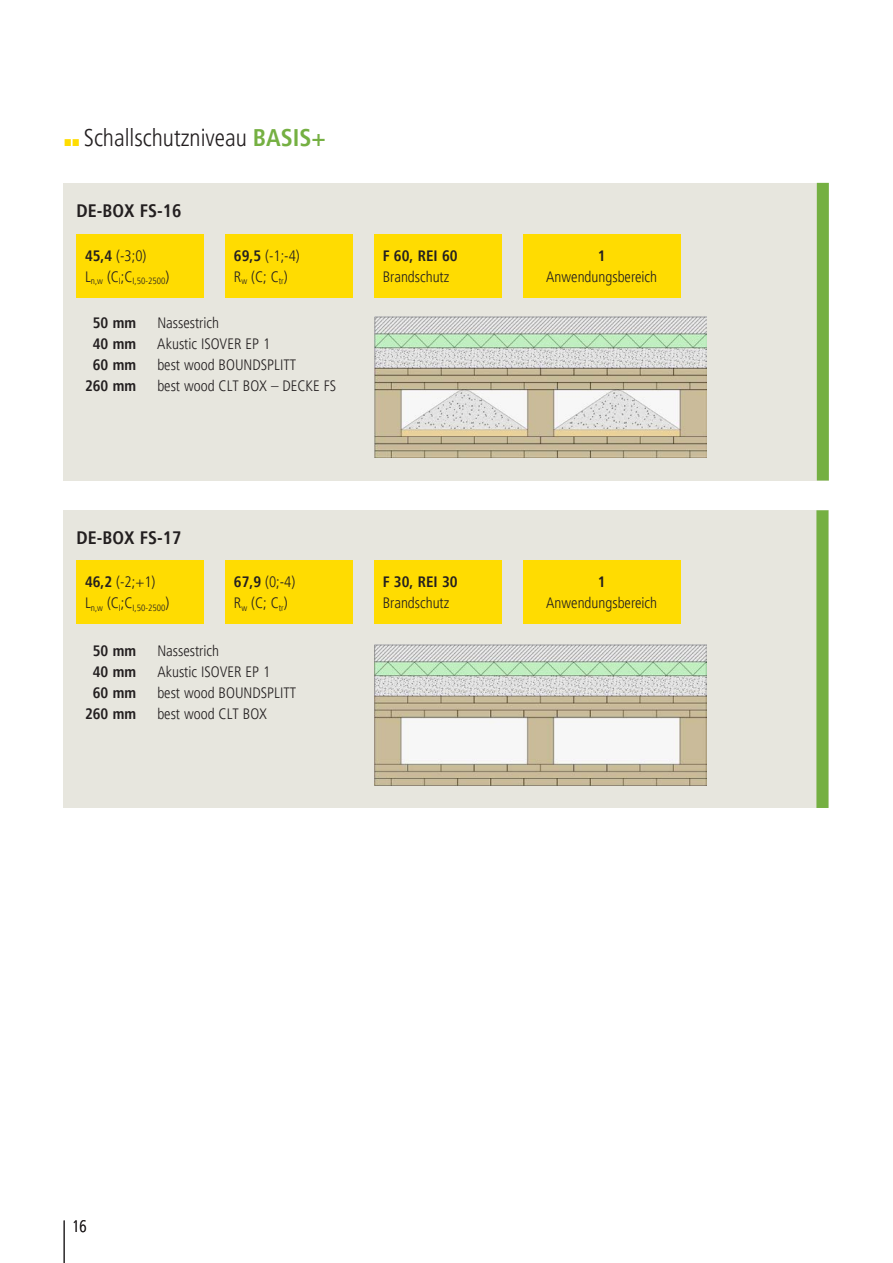
<style>
.page{position:relative;width:893px;height:1263px;background:#fff}
.page>*{position:absolute;margin:0;border:0;box-sizing:border-box;transform-origin:0 0}
.t1{font:300 condensed 24px "Frutiger LT Pro";color:#231f20}
._06_Terminsachen_Freizeiten{font:700 condensed 18px "Frutiger LT Pro";color:#231f20}
.t2{font:300 condensed 16.5px "Frutiger LT Pro";color:#231f20;scale:.91 1}
._06_Terminsachen_Freizeiten-2{font:300 condensed 15px "Frutiger LT Pro";color:#231f20}
._06_Terminsachen_Freizeiten-3{font:700 condensed 15px "Frutiger LT Pro";color:#231f20}
._06_Terminsachen_Freizeiten-4{font:300 condensed 9px "Frutiger LT Pro";color:#231f20}
.s1{font-family:"Arial";font-weight:700;font-stretch:normal;font-size:14.85px;color:#ffdd01}
.s2{font-weight:700;color:#75b042}
.s3{font-weight:700}
</style>
<div class="page">
<hr style="left:64px;top:1220px;width:1px;height:43px;background:#231f20">
<div style="left:64px;top:183px;width:765px;height:297px;background:#e7e6de"></div>
<div style="left:77px;top:234px;width:127px;height:64px;background:#ffdc01"></div>
<div style="left:225px;top:234px;width:128px;height:64px;background:#ffdc01"></div>
<div style="left:374px;top:234px;width:128px;height:64px;background:#ffdc01"></div>
<img style="left:374px;top:317px;width:332px;height:141px">
<div style="left:64px;top:510px;width:765px;height:298px;background:#e7e6de"></div>
<div style="left:77px;top:560px;width:127px;height:64px;background:#ffdc01"></div>
<div style="left:225px;top:560px;width:128px;height:64px;background:#ffdc01"></div>
<div style="left:374px;top:560px;width:128px;height:64px;background:#ffdc01"></div>
<img style="left:374px;top:644px;width:332px;height:141px">
<div style="left:817px;top:183px;width:12px;height:297px;background:#75b042"></div>
<div style="left:816px;top:510px;width:12px;height:298px;background:#75b042"></div>
<div style="left:523px;top:234px;width:157px;height:64px;background:#ffdc01"></div>
<div style="left:523px;top:560px;width:157px;height:64px;background:#ffdc01"></div>
<p class="t1" style="left:64px;top:124px;width:264px"><span class="s1">■■</span> Schallschutzniveau <span class="s2">BASIS+</span></p>
<p class="_06_Terminsachen_Freizeiten" style="left:77px;top:200px;width:106px">DE-BOX FS-16</p>
<p class="_06_Terminsachen_Freizeiten-2" style="left:85px;top:247px;width:63px"><span class="s3">45,4</span> (-3;0)</p>
<p class="_06_Terminsachen_Freizeiten-4" style="left:85px;top:276px;width:86px"><sup>L</sup>n,w <sup>(C</sup>I<sup>;C</sup>I,50-2500<sup>)</sup></p>
<p class="_06_Terminsachen_Freizeiten-2" style="left:234px;top:247px;width:67px"><span class="s3">69,5</span> (-1;-4)</p>
<p class="_06_Terminsachen_Freizeiten-2" style="left:234px;top:268px;width:55px">R<sub>w</sub> (C; C<sub>tr</sub>)</p>
<p class="_06_Terminsachen_Freizeiten-3" style="left:93px;top:314px;width:45px">50 mm</p>
<p class="_06_Terminsachen_Freizeiten-2" style="left:157px;top:314px;width:63px">Nassestrich</p>
<p class="_06_Terminsachen_Freizeiten-3" style="left:93px;top:335px;width:45px">40 mm</p>
<p class="_06_Terminsachen_Freizeiten-2" style="left:157px;top:335px;width:114px">Akustic ISOVER EP 1</p>
<p class="_06_Terminsachen_Freizeiten-3" style="left:93px;top:356px;width:45px">60 mm</p>
<p class="_06_Terminsachen_Freizeiten-2" style="left:157px;top:356px;width:140px">best wood BOUNDSPLITT</p>
<p class="_06_Terminsachen_Freizeiten-3" style="left:85px;top:377px;width:53px">260 mm</p>
<p class="_06_Terminsachen_Freizeiten-2" style="left:157px;top:377px;width:180px">best wood CLT BOX – DECKE FS</p>
<p class="_06_Terminsachen_Freizeiten-3" style="left:383px;top:247px;width:76px">F 60, REI 60</p>
<p class="_06_Terminsachen_Freizeiten-2" style="left:383px;top:268px;width:68px">Brandschutz</p>
<p class="_06_Terminsachen_Freizeiten" style="left:77px;top:527px;width:106px">DE-BOX FS-17</p>
<p class="_06_Terminsachen_Freizeiten-2" style="left:85px;top:573px;width:72px"><span class="s3">46,2</span> (-2;+1)</p>
<p class="_06_Terminsachen_Freizeiten-4" style="left:85px;top:602px;width:86px"><sup>L</sup>n,w <sup>(C</sup>I<sup>;C</sup>I,50-2500<sup>)</sup></p>
<p class="_06_Terminsachen_Freizeiten-2" style="left:234px;top:573px;width:63px"><span class="s3">67,9</span> (0;-4)</p>
<p class="_06_Terminsachen_Freizeiten-2" style="left:234px;top:594px;width:55px">R<sub>w</sub> (C; C<sub>tr</sub>)</p>
<p class="_06_Terminsachen_Freizeiten-3" style="left:93px;top:641px;width:45px">50 mm</p>
<p class="_06_Terminsachen_Freizeiten-2" style="left:157px;top:642px;width:63px">Nassestrich</p>
<p class="_06_Terminsachen_Freizeiten-3" style="left:93px;top:662px;width:45px">40 mm</p>
<p class="_06_Terminsachen_Freizeiten-2" style="left:157px;top:663px;width:114px">Akustic ISOVER EP 1</p>
<p class="_06_Terminsachen_Freizeiten-3" style="left:93px;top:683px;width:45px">60 mm</p>
<p class="_06_Terminsachen_Freizeiten-2" style="left:157px;top:684px;width:140px">best wood BOUNDSPLITT</p>
<p class="_06_Terminsachen_Freizeiten-3" style="left:85px;top:704px;width:53px">260 mm</p>
<p class="_06_Terminsachen_Freizeiten-2" style="left:157px;top:705px;width:111px">best wood CLT BOX</p>
<p class="_06_Terminsachen_Freizeiten-3" style="left:383px;top:573px;width:76px">F 30, REI 30</p>
<p class="_06_Terminsachen_Freizeiten-2" style="left:383px;top:594px;width:68px">Brandschutz</p>
<p class="_06_Terminsachen_Freizeiten-3" style="left:598px;top:247px;width:9px">1</p>
<p class="_06_Terminsachen_Freizeiten-2" style="left:546px;top:268px;width:112px">Anwendungsbereich</p>
<p class="_06_Terminsachen_Freizeiten-3" style="left:598px;top:573px;width:9px">1</p>
<p class="_06_Terminsachen_Freizeiten-2" style="left:546px;top:594px;width:112px">Anwendungsbereich</p>
<p class="t2" style="left:72px;top:1216px;width:17px">16</p>
</div>
